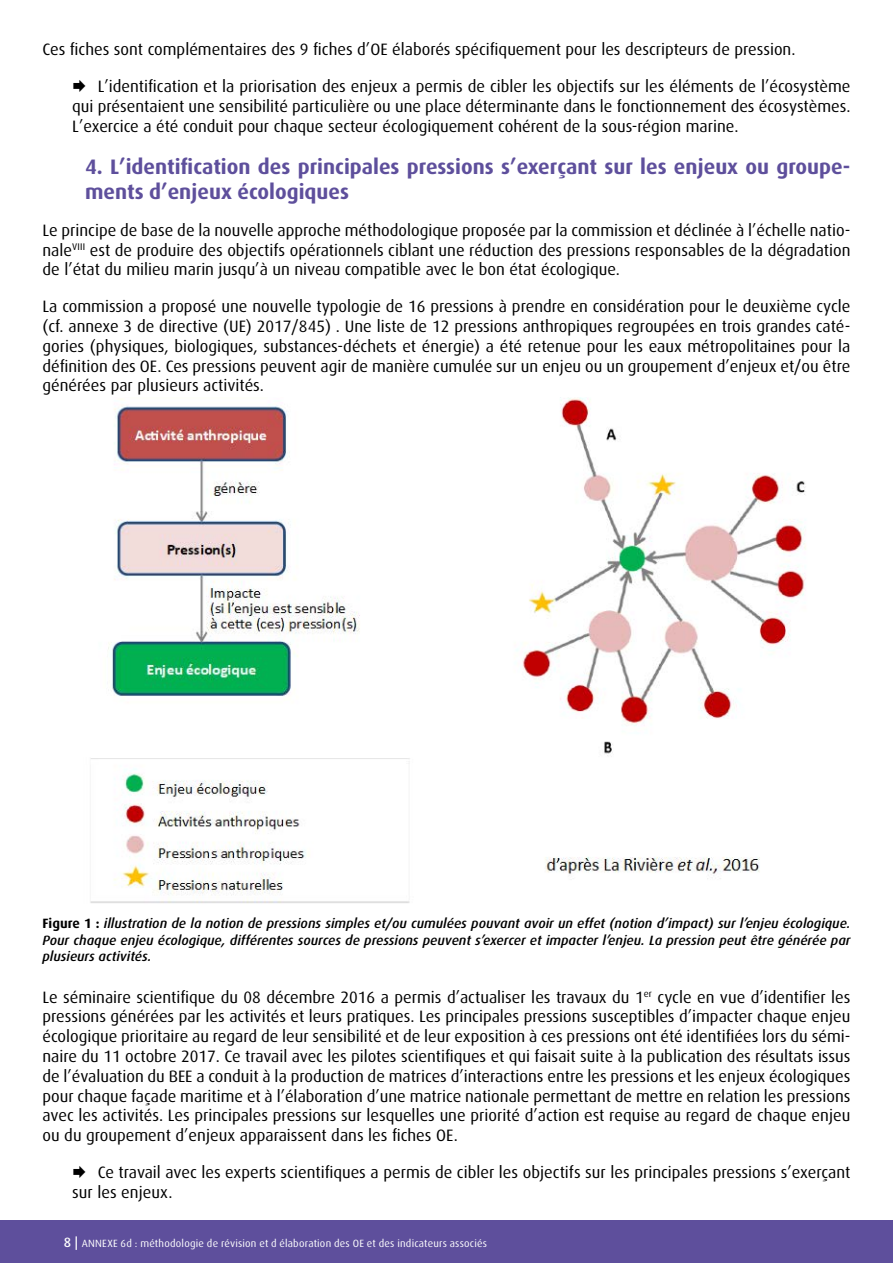
<style>
.page{position:relative;width:893px;height:1263px;background:#fff}
.page>*{position:absolute;margin:0;border:0;box-sizing:border-box;transform-origin:0 0}
.t1{font:700 21px/25.2px "Dax";color:#5e4f9c}
.t2{font:16.5px/19.8px "Dax OT";color:#000;text-align:justify}
.t3{font:italic 500 13.5px/16.2px "Dax OT";color:#000;text-align:justify}
.t4{font:10.5px "Dax OT";letter-spacing:.02em;color:#fff}
.s1{font-family:"Dax";font-weight:700;font-style:normal}
.s2{font-weight:500;font-size:13.5px}
</style>
<div class="page">
<div style="left:0;top:1220px;width:893px;height:43px;background:#5e4f9c"></div>
<img style="left:90px;top:398px;width:716px;height:506px">
<p class="t2" style="left:43px;top:40px;width:754px">Ces fches sont complémentaires des 9 fches d’OE élaborés spécifquement pour les descripteurs de pression.</p>
<p class="t2" style="left:72px;top:77px;width:780px">◻ L’identifcation et la priorisation des enjeux a permis de cibler les objectifs sur les éléments de l’écosystème qui présentaient une sensibilité particulière ou une place déterminante dans le fonctionnement des écosystèmes.<br>L’exercice a été conduit pour chaque secteur écologiquement cohérent de la sous-région marine.</p>
<h3 class="t1" style="left:85px;top:154px;width:767px">4. L’identifcation des principales pressions s’exerçant sur les enjeux ou groupe&shy;ments d’enjeux écologiques</h3>
<p class="t2" style="left:43px;top:220px;width:809px">Le principe de base de la nouvelle approche méthodologique proposée par la commission et déclinée à l’échelle natio&shy;nale<sup>VIII</sup> est de produire des objectifs opérationnels ciblant une réduction des pressions responsables de la dégradation de l’état du milieu marin jusqu’à un niveau compatible avec le bon état écologique.</p>
<p class="t2" style="left:43px;top:297px;width:809px">La commission a proposé une nouvelle typologie de 16 pressions à prendre en considération pour le deuxième cycle (cf. annexe 3 de directive (UE) 2017/845) . Une liste de 12 pressions anthropiques regroupées en trois grandes caté&shy;gories (physiques, biologiques, substances-déchets et énergie) a été retenue pour les eaux métropolitaines pour la défnition des OE. Ces pressions peuvent agir de manière cumulée sur un enjeu ou un groupement d’enjeux et/ou être générées par plusieurs activités.</p>
<p class="t3" style="left:43px;top:916px;width:809px"><span class="s1">Figure 1 :</span> illustration de la notion de pressions simples et/ou cumulées pouvant avoir un effet (notion d’impact) sur l’enjeu écologique.<br>Pour chaque enjeu écologique, différentes sources de pressions peuvent s’exercer et impacter l’enjeu. La pression peut être générée par plusieurs activités.</p>
<p class="t2" style="left:43px;top:987px;width:809px">Le séminaire scientifque du 08 décembre 2016 a permis d’actualiser les travaux du 1<sup>er</sup> cycle en vue d’identifer les pressions générées par les activités et leurs pratiques. Les principales pressions susceptibles d’impacter chaque enjeu écologique prioritaire au regard de leur sensibilité et de leur exposition à ces pressions ont été identifées lors du sémi&shy;naire du 11 octobre 2017. Ce travail avec les pilotes scientifques et qui faisait suite à la publication des résultats issus de l’évaluation du BEE a conduit à la production de matrices d’interactions entre les pressions et les enjeux écologiques pour chaque façade maritime et à l’élaboration d’une matrice nationale permettant de mettre en relation les pressions avec les activités. Les principales pressions sur lesquelles une priorité d’action est requise au regard de chaque enjeu ou du groupement d’enjeux apparaissent dans les fches OE.</p>
<p class="t2" style="left:72px;top:1162px;width:780px">◻ Ce travail avec les experts scientifques a permis de cibler les objectifs sur les principales pressions s’exerçant sur les enjeux.</p>
<p class="t4" style="left:64px;top:1237px;width:425px"><span class="s2">8 |</span> ANNEXE 6d : méthodologie de révision et d élaboration des OE et des indicateurs associés</p>
</div>
